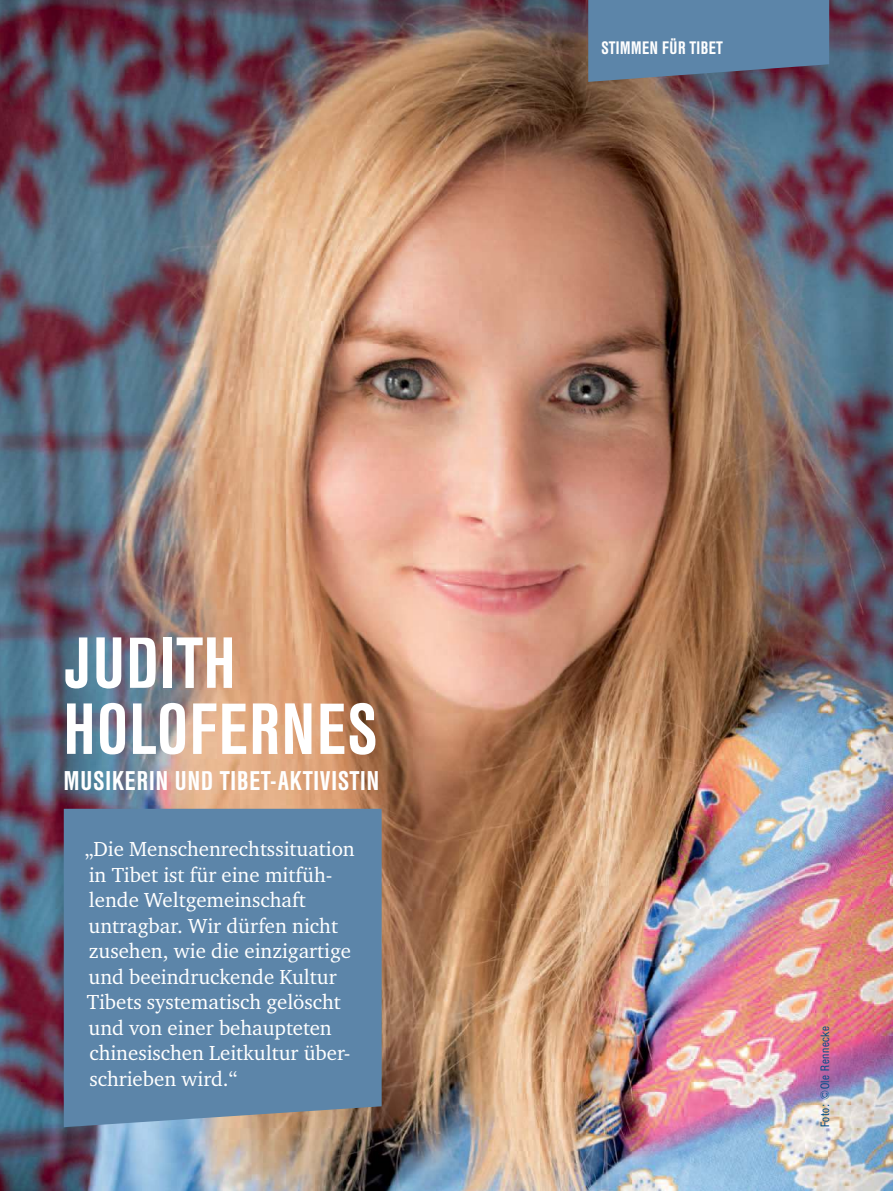
<style>
.page{position:relative;width:893px;height:1191px;background:#fff}
.page>*{position:absolute;margin:0;border:0;box-sizing:border-box;transform-origin:0 0}
.t1{font:500 72px/66px "Helvetica Con BQ";letter-spacing:.03em;color:#fff}
.t2{font:500 27px "Helvetica Con BQ";letter-spacing:.04em;color:#fff}
.t3{font:21px/25.5px "Charter EF";color:#fff}
.t4{font:500 18px "Helvetica Con BQ";letter-spacing:.03em;color:#fff}
.t5{font:300 12px "Helvetica Con BQ";letter-spacing:.05em;color:#004b88}
</style>
<div class="page">
<img style="left:0;top:0;width:893px;height:1191px">
<svg style="left:588px;top:0;width:241px;height:82px;background:#5c7d9f"></svg>
<div style="left:64px;top:808px;width:318px;height:319px;background:#5c85a9"></div>
<p class="t4" style="left:602px;top:38px;width:123px">STIMMEN FÜR TIBET</p>
<h1 class="t1" style="left:64px;top:632px;width:314px">JUDITH<br>HOLOFERNES</h1>
<p class="t2" style="left:64px;top:766px;width:317px">MUSIKERIN UND TIBET-AKTIVISTIN</p>
<p class="t3" style="left:85px;top:837px;width:271px">„Die Menschenrechtssituation in Tibet ist für eine mitfüh&shy;lende Weltgemeinschaft untragbar. Wir dürfen nicht zusehen, wie die einzigartige und beeindruckende Kultur<br>Tibets systematisch gelöscht und von einer behaupteten chinesischen Leitkultur über&shy;schrieben wird.“</p>
<p class="t5" style="left:819px;top:1127px;width:102px;rotate:-90deg">Foto: ©Ole Rennecke</p>
</div>
